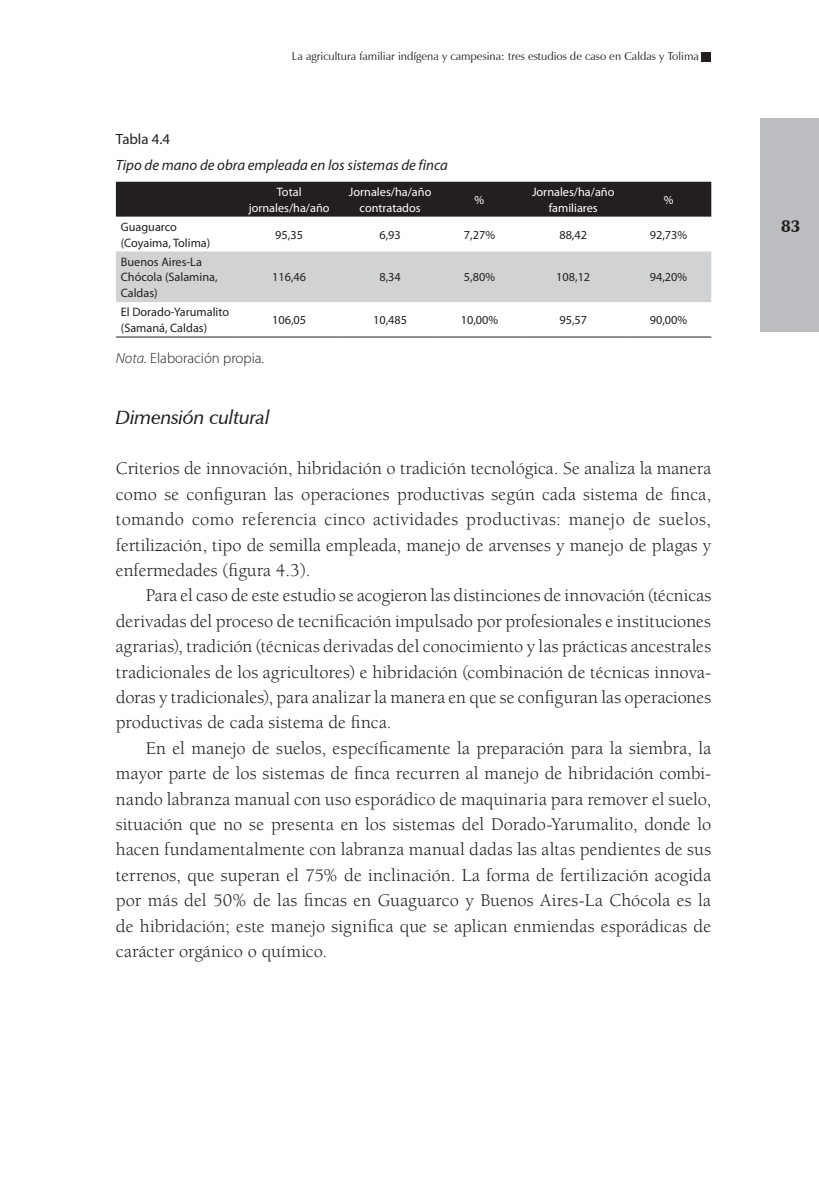
<style>
.page{position:relative;width:819px;height:1191px;background:#fff}
.page>*{position:absolute;margin:0;border:0;box-sizing:border-box;transform-origin:0 0}
.t1{font:italic 600 19.25px "Zapf Humanist 601 BT";letter-spacing:-.01em;color:#231f20}
.t2{font:18.38px/25.4px "Berkeley Std";color:#231f20;text-align:justify}
.t3{font:900 17.5px "Zapf Humanist 601 BT";color:#231f20}
.t4{font:italic 14.88px "Myriad Pro";color:#231f20}
.t5{font:300 14.88px "Myriad Pro";color:#231f20}
.t6{font:14.88px "Myriad Pro";color:#231f20}
.t7{font:12.25px/15.8px "Myriad Pro";color:#231f20}
.t8{font:12.25px/15.8px "Myriad Pro";color:#fff;text-align:center}
.t9{font:11.38px "Zapf Humanist 601 BT";color:#231f20}
.s1{font-style:italic}
</style>
<div class="page">
<div style="left:701px;top:52px;width:10px;height:10px;background:#231f20"></div>
<div style="left:760px;top:118px;width:59px;height:214px;background:#bcbdc0"></div>
<div style="left:116px;top:182px;width:595px;height:35px;background:#231f20"></div>
<div style="left:116px;top:251px;width:595px;height:51px;background:#d1d2d4"></div>
<hr style="left:116px;top:336px;width:120px;height:1px;background:#231f20">
<hr style="left:236px;top:336px;width:106px;height:1px;background:#231f20">
<hr style="left:342px;top:336px;width:96px;height:1px;background:#231f20">
<hr style="left:438px;top:336px;width:83px;height:1px;background:#231f20">
<hr style="left:521px;top:336px;width:105px;height:1px;background:#231f20">
<hr style="left:626px;top:336px;width:85px;height:1px;background:#231f20">
<p class="t9" style="left:292px;top:49px;width:408px">La agricultura familiar indígena y campesina: tres estudios de caso en Caldas y Tolima</p>
<p class="t6" style="left:116px;top:130px;width:56px">Tabla 4.4</p>
<p class="t4" style="left:116px;top:156px;width:334px">Tipo de mano de obra empleada en los sistemas de finca</p>
<p class="t8" style="left:249px;top:184px;width:82px">Total jornales/ha/año</p>
<p class="t8" style="left:349px;top:184px;width:84px">Jornales/ha/año contratados</p>
<p class="t8" style="left:475px;top:191px;width:11px">%</p>
<p class="t8" style="left:532px;top:184px;width:84px">Jornales/ha/año familiares</p>
<p class="t8" style="left:664px;top:191px;width:11px">%</p>
<p class="t7" style="left:121px;top:218px;width:91px">Guaguarco (Coyaima, Tolima)</p>
<p class="t7" style="left:275px;top:226px;width:29px">95,35</p>
<p class="t7" style="left:379px;top:226px;width:23px">6,93</p>
<p class="t7" style="left:464px;top:226px;width:33px">7,27%</p>
<p class="t7" style="left:559px;top:226px;width:29px">88,42</p>
<p class="t7" style="left:650px;top:226px;width:39px">92,73%</p>
<p class="t7" style="left:121px;top:253px;width:98px">Buenos Aires-La<br>Chócola (Salamina,<br>Caldas)</p>
<p class="t7" style="left:272px;top:269px;width:35px">116,46</p>
<p class="t7" style="left:379px;top:269px;width:23px">8,34</p>
<p class="t7" style="left:464px;top:269px;width:33px">5,80%</p>
<p class="t7" style="left:556px;top:269px;width:35px">108,12</p>
<p class="t7" style="left:650px;top:269px;width:39px">94,20%</p>
<p class="t7" style="left:121px;top:304px;width:110px">El Dorado-Yarumalito (Samaná, Caldas)</p>
<p class="t7" style="left:272px;top:312px;width:35px">106,05</p>
<p class="t7" style="left:373px;top:312px;width:35px">10,485</p>
<p class="t7" style="left:461px;top:312px;width:39px">10,00%</p>
<p class="t7" style="left:559px;top:312px;width:29px">95,57</p>
<p class="t7" style="left:650px;top:312px;width:39px">90,00%</p>
<p class="t5" style="left:116px;top:349px;width:150px"><span class="s1">Nota.</span> Elaboración propia.</p>
<p class="t1" style="left:116px;top:405px;width:155px">Dimensión cultural</p>
<p class="t2" style="left:116px;top:456px;width:597px">Criterios de innovación, hibridación o tradición tecnológica. Se analiza la manera como se configuran las operaciones productivas según cada sistema de finca, tomando como referencia cinco actividades productivas: manejo de suelos, fertilización, tipo de semilla empleada, manejo de arvenses y manejo de plagas y enfermedades (figura 4.3).</p>
<p class="t2" style="left:116px;top:583px;width:597px;text-indent:30px">Para el caso de este estudio se acogieron las distinciones de innovación (técnicas derivadas del proceso de tecnificación impulsado por profesionales e instituciones agrarias), tradición (técnicas derivadas del conocimiento y las prácticas ancestrales tradicionales de los agricultores) e hibridación (combinación de técnicas innova&shy;doras y tradicionales), para analizar la manera en que se configuran las operaciones productivas de cada sistema de finca.</p>
<p class="t2" style="left:116px;top:735px;width:597px;text-indent:30px">En el manejo de suelos, específicamente la preparación para la siembra, la mayor parte de los sistemas de finca recurren al manejo de hibridación combi&shy;nando labranza manual con uso esporádico de maquinaria para remover el suelo, situación que no se presenta en los sistemas del Dorado-Yarumalito, donde lo hacen fundamentalmente con labranza manual dadas las altas pendientes de sus terrenos, que superan el 75% de inclinación. La forma de fertilización acogida por más del 50% de las fincas en Guaguarco y Buenos Aires-La Chócola es la de hibridación; este manejo significa que se aplican enmiendas esporádicas de carácter orgánico o químico.</p>
<p class="t3" style="left:781px;top:215px;width:21px">83</p>
</div>
